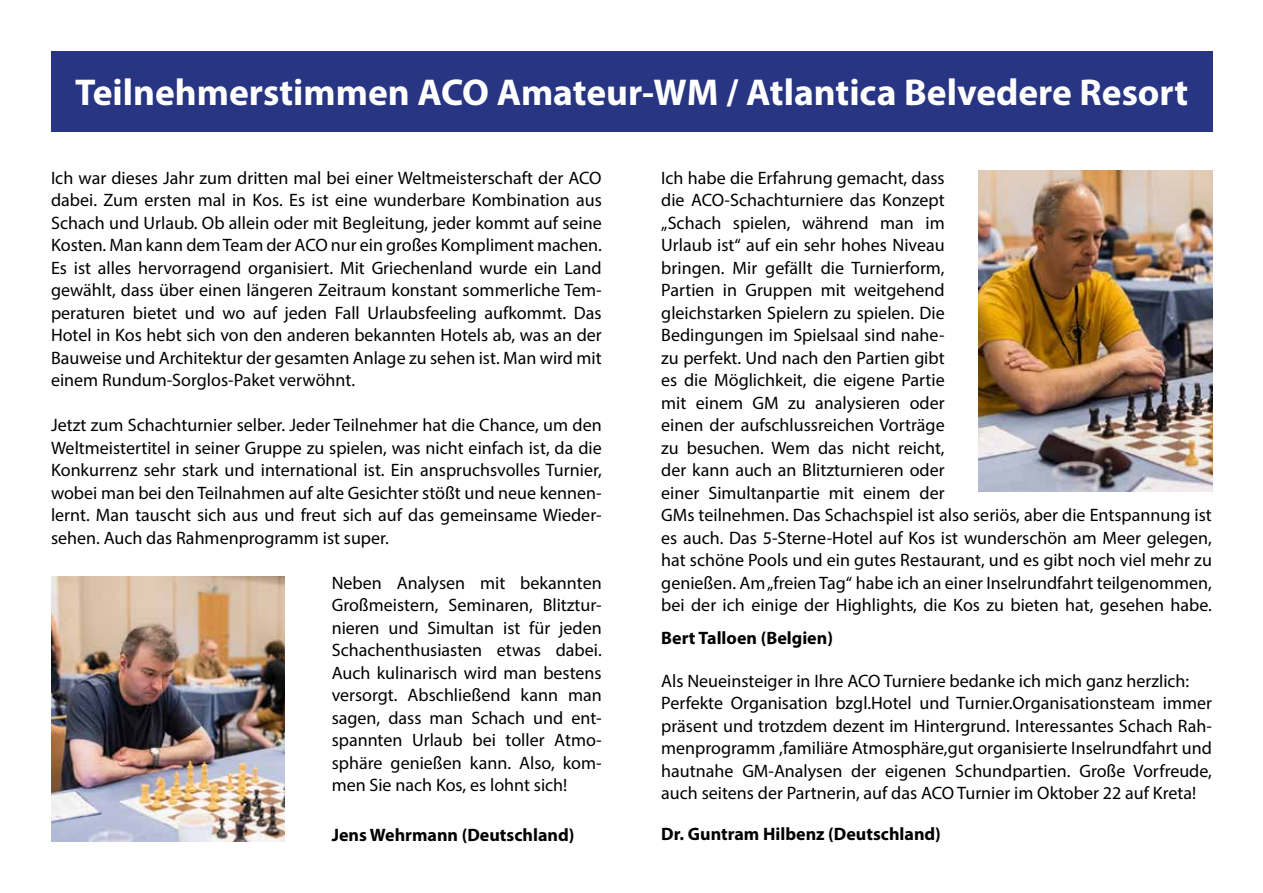
<style>
.page{position:relative;width:1263px;height:893px;background:#fff}
.page>*{position:absolute;margin:0;border:0;box-sizing:border-box;transform-origin:0 0}
.t1{font:700 37.5px "Myriad Pro";color:#fff}
.t2{font:18px/22.5px "Myriad Pro";color:#000;text-align:justify}
.t3{font:700 18px "Myriad Pro";color:#000}
</style>
<div class="page">
<div style="left:51px;top:51px;width:1161px;height:81px;background:#283583"></div>
<img style="left:51px;top:576px;width:234px;height:266px">
<img style="left:979px;top:170px;width:233px;height:321px">
<h1 class="t1" style="left:75px;top:68px;width:1115px">Teilnehmerstimmen ACO Amateur-WM / Atlantica Belvedere Resort</h1>
<p class="t2" style="left:51px;top:166px;width:552px">Ich war dieses Jahr zum dritten mal bei einer Weltmeisterschaft der ACO dabei. Zum ersten mal in Kos. Es ist eine wunderbare Kombination aus Schach und Urlaub. Ob allein oder mit Begleitung, jeder kommt auf seine Kosten. Man kann dem Team der ACO nur ein großes Kompliment machen.<br>Es ist alles hervorragend organisiert. Mit Griechenland wurde ein Land gewählt, dass über einen längeren Zeitraum konstant sommerliche Tem&shy;peraturen bietet und wo auf jeden Fall Urlaubsfeeling aufkommt. Das Hotel in Kos hebt sich von den anderen bekannten Hotels ab, was an der Bauweise und Architektur der gesamten Anlage zu sehen ist. Man wird mit einem Rundum-Sorglos-Paket verwöhnt.</p>
<p class="t2" style="left:51px;top:414px;width:552px">Jetzt zum Schachturnier selber. Jeder Teilnehmer hat die Chance, um den Weltmeistertitel in seiner Gruppe zu spielen, was nicht einfach ist, da die Konkurrenz sehr stark und international ist. Ein anspruchsvolles Turnier, wobei man bei den Teilnahmen auf alte Gesichter stößt und neue kennen&shy;lernt. Man tauscht sich aus und freut sich auf das gemeinsame Wieder&shy;sehen. Auch das Rahmenprogramm ist super.</p>
<p class="t2" style="left:332px;top:571px;width:272px">Neben Analysen mit bekannten Großmeistern, Seminaren, Blitztur&shy;nieren und Simultan ist für jeden Schachenthusiasten etwas dabei.<br>Auch kulinarisch wird man bestens versorgt. Abschließend kann man sagen, dass man Schach und ent&shy;spannten Urlaub bei toller Atmo&shy;sphäre genießen kann. Also, kom&shy;men Sie nach Kos, es lohnt sich!</p>
<p class="t3" style="left:332px;top:823px;width:244px">Jens Wehrmann (Deutschland)</p>
<p class="t2" style="left:661px;top:166px;width:552px;text-align:left">Ich habe die Erfahrung gemacht, dass<br>die ACO-Schachturniere das Konzept<br>„Schach spielen, während man im<br>Urlaub ist“ auf ein sehr hohes Niveau<br>bringen. Mir gefällt die Turnierform,<br>Partien in Gruppen mit weitgehend<br>gleichstarken Spielern zu spielen. Die<br>Bedingungen im Spielsaal sind nahe-<br>zu perfekt. Und nach den Partien gibt<br>es die Möglichkeit, die eigene Partie<br>mit einem GM zu analysieren oder<br>einen der aufschlussreichen Vorträge<br>zu besuchen. Wem das nicht reicht,<br>der kann auch an Blitzturnieren oder<br>einer Simultanpartie mit einem der<br>GMs teilnehmen. Das Schachspiel ist also seriös, aber die Entspannung ist es auch. Das 5-Sterne-Hotel auf Kos ist wunderschön am Meer gelegen, hat schöne Pools und ein gutes Restaurant, und es gibt noch viel mehr zu genießen. Am „freien Tag“ habe ich an einer Inselrundfahrt teilgenommen, bei der ich einige der Highlights, die Kos zu bieten hat, gesehen habe.</p>
<p class="t3" style="left:661px;top:626px;width:173px">Bert Talloen (Belgien)</p>
<p class="t2" style="left:661px;top:669px;width:552px;text-align:left">Als Neueinsteiger in Ihre ACO Turniere bedanke ich mich ganz herzlich:<br>Perfekte Organisation bzgl.Hotel und Turnier.Organisationsteam immer präsent und trotzdem dezent im Hintergrund. Interessantes Schach Rah&shy;menprogramm ,familiäre Atmosphäre,gut organisierte Inselrundfahrt und hautnahe GM-Analysen der eigenen Schundpartien. Große Vorfreude, auch seitens der Partnerin, auf das ACO Turnier im Oktober 22 auf Kreta!</p>
<p class="t3" style="left:661px;top:822px;width:281px">Dr. Guntram Hilbenz (Deutschland)</p>
</div>
